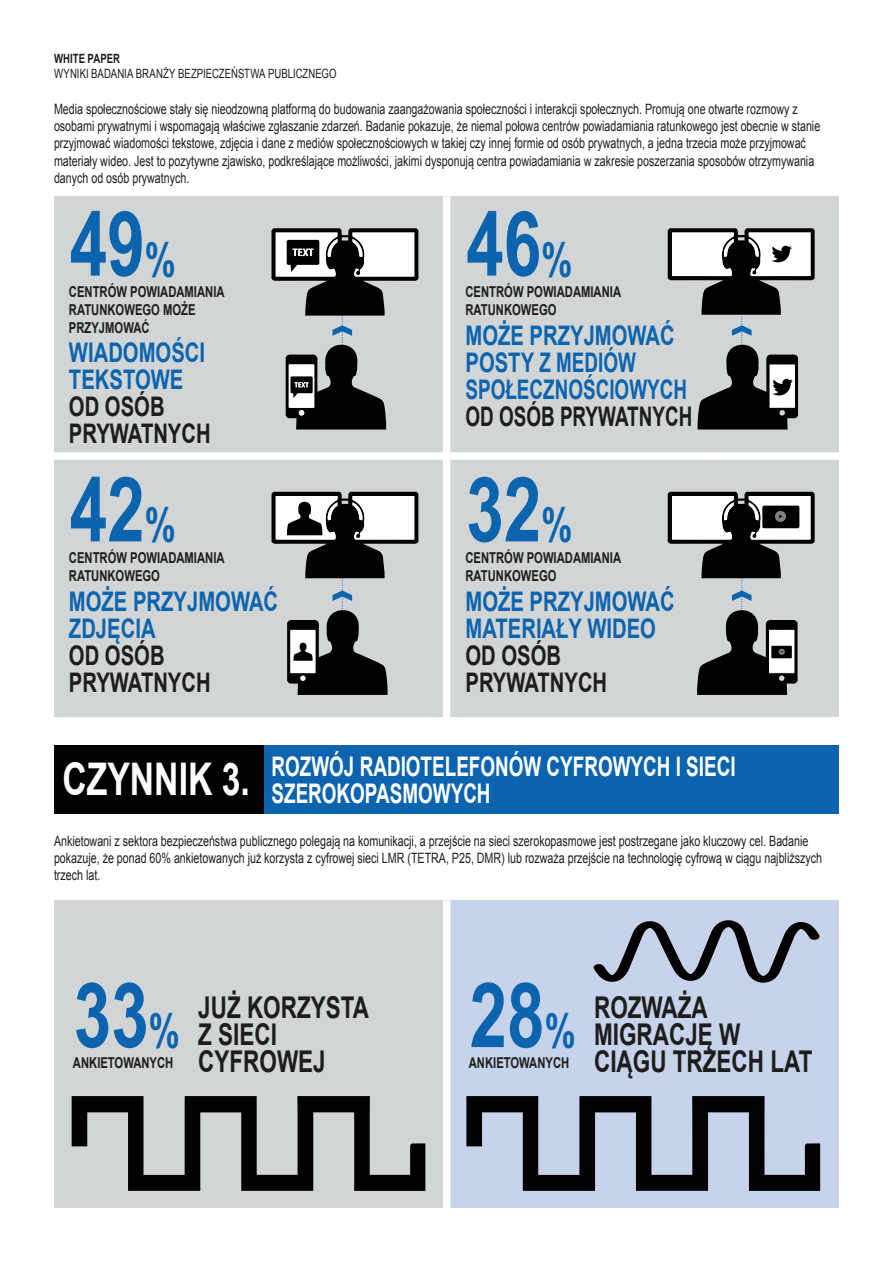
<style>
.page{position:relative;width:893px;height:1263px;background:#fff}
.page>*{position:absolute;margin:0;border:0;box-sizing:border-box;transform-origin:0 0}
.t1{font:700 90px "Arial";color:#0c64af;scale:.75 1}
.t2{font:700 30px/27px "Arial";color:#1d1d1b;scale:.75 1}
.t3{font:700 27px/27px "Arial";color:#0c64af;scale:.75 1}
.t4{font:700 27px/27px "Arial";color:#fff;scale:.7 1}
.t5{font:700 27px/27px "Arial";color:#1d1d1b;scale:.75 1}
.t6{font:700 27px "Arial";color:#1d1d1b;scale:.7 1}
.t7{font:700 15px/18px "Arial";color:#1d1d1b;scale:.75 1}
.t8{font:14.25px/17.1px "Arial";color:#1d1d1b;scale:.75 1}
.t9{font:12.75px "Arial";letter-spacing:.005em;color:#1d1d1b;scale:.75 1}
.t10{font:700 12.75px "Arial";letter-spacing:.005em;color:#1d1d1b;scale:.75 1}
.s1{font-size:46.5px}
.s2{font-size:45px}
</style>
<div class="page">
<div style="left:54px;top:196px;width:785px;height:521px;background:#d2d5d5"></div>
<div style="left:54px;top:900px;width:393px;height:307px;background:#d2d5d5"></div>
<div style="left:447px;top:900px;width:392px;height:307px;background:#c7d2eb"></div>
<div style="left:443px;top:196px;width:7px;height:533px;background:#fff"></div>
<div style="left:443px;top:900px;width:7px;height:315px;background:#fff"></div>
<div style="left:54px;top:745px;width:211px;height:69px;background:#020203"></div>
<div style="left:265px;top:745px;width:574px;height:69px;background:#0c64af"></div>
<div style="left:54px;top:452px;width:792px;height:8px;background:#fff"></div>
<svg style="left:72px;top:1096px;width:353px;height:95px"></svg>
<svg style="left:466px;top:1096px;width:354px;height:95px"></svg>
<svg style="left:593px;top:920px;width:227px;height:63px"></svg>
<svg style="left:271px;top:228px;width:147px;height:201px"></svg>
<svg style="left:668px;top:228px;width:147px;height:201px"></svg>
<svg style="left:668px;top:492px;width:147px;height:203px"></svg>
<svg style="left:271px;top:492px;width:147px;height:203px"></svg>
<p class="t10" style="left:54px;top:50px;width:89px">WHITE PAPER</p>
<p class="t9" style="left:54px;top:65px;width:378px">WYNIKI BADANIA BRANŻY BEZPIECZEŃSTWA PUBLICZNEGO</p>
<p class="t8" style="left:54px;top:101px;width:1023px">Media społecznościowe stały się nieodzowną platformą do budowania zaangażowania społeczności i interakcji społecznych. Promują one otwarte rozmowy z osobami prywatnymi i wspomagają właściwe zgłaszanie zdarzeń. Badanie pokazuje, że niemal połowa centrów powiadamiania ratunkowego jest obecnie w stanie przyjmować wiadomości tekstowe, zdjęcia i dane z mediów społecznościowych w takiej czy innej formie od osób prywatnych, a jedna trzecia może przyjmować materiały wideo. Jest to pozytywne zjawisko, podkreślające możliwości, jakimi dysponują centra powiadamiania w zakresie poszerzania sposobów otrzymywania danych od osób prywatnych.</p>
<h1 class="t1" style="left:70px;top:184px;width:143px">49<span class="s1">%</span></h1>
<p class="t7" style="left:69px;top:283px;width:209px">CENTRÓW POWIADAMIANIA<br>RATUNKOWEGO MOŻE<br>PRZYJMOWAĆ</p>
<h3 class="t3" style="left:69px;top:340px;width:183px">WIADOMOŚCI<br>TEKSTOWE</h3>
<h3 class="t5" style="left:69px;top:394px;width:190px">OD OSÓB<br>PRYWATNYCH</h3>
<h1 class="t1" style="left:70px;top:450px;width:143px">42<span class="s1">%</span></h1>
<p class="t7" style="left:69px;top:549px;width:209px">CENTRÓW POWIADAMIANIA<br>RATUNKOWEGO</p>
<h3 class="t3" style="left:69px;top:588px;width:280px">MOŻE PRZYJMOWAĆ<br>ZDJĘCIA</h3>
<h3 class="t5" style="left:69px;top:642px;width:190px">OD OSÓB<br>PRYWATNYCH</h3>
<h1 class="t1" style="left:466px;top:184px;width:143px">46<span class="s1">%</span></h1>
<p class="t7" style="left:465px;top:283px;width:209px">CENTRÓW POWIADAMIANIA<br>RATUNKOWEGO</p>
<h3 class="t3" style="left:465px;top:323px;width:297px">MOŻE PRZYJMOWAĆ<br>POSTY Z MEDIÓW<br>SPOŁECZNOŚCIOWYCH</h3>
<h3 class="t6" style="left:465px;top:398px;width:326px">OD OSÓB PRYWATNYCH</h3>
<h1 class="t1" style="left:466px;top:450px;width:143px">32<span class="s1">%</span></h1>
<p class="t7" style="left:465px;top:549px;width:209px">CENTRÓW POWIADAMIANIA<br>RATUNKOWEGO</p>
<h3 class="t3" style="left:465px;top:588px;width:280px">MOŻE PRZYJMOWAĆ<br>MATERIAŁY WIDEO</h3>
<h3 class="t5" style="left:465px;top:642px;width:190px">OD OSÓB<br>PRYWATNYCH</h3>
<h3 class="t4" style="left:271px;top:754px;width:665px;text-indent:-209px"><span class="s2">CZYNNIK 3.</span> ROZWÓJ RADIOTELEFONÓW CYFROWYCH I SIECI<br>SZEROKOPASMOWYCH</h3>
<p class="t8" style="left:54px;top:832px;width:1025px">Ankietowani z sektora bezpieczeństwa publicznego polegają na komunikacji, a przejście na sieci szerokopasmowe jest postrzegane jako kluczowy cel. Badanie pokazuje, że ponad 60% ankietowanych już korzysta z cyfrowej sieci LMR (TETRA, P25, DMR) lub rozważa przejście na technologię cyfrową w ciągu najbliższych trzech lat.</p>
<h1 class="t1" style="left:74px;top:955px;width:143px">33<span class="s1">%</span></h1>
<p class="t7" style="left:73px;top:1054px;width:135px">ANKIETOWANYCH</p>
<h2 class="t2" style="left:198px;top:995px;width:229px">JUŻ KORZYSTA<br>Z SIECI<br>CYFROWEJ</h2>
<h1 class="t1" style="left:470px;top:955px;width:143px">28<span class="s1">%</span></h1>
<p class="t7" style="left:469px;top:1054px;width:135px">ANKIETOWANYCH</p>
<h2 class="t2" style="left:594px;top:995px;width:293px">ROZWAŻA<br>MIGRACJĘ W<br>CIĄGU TRZECH LAT</h2>
</div>
